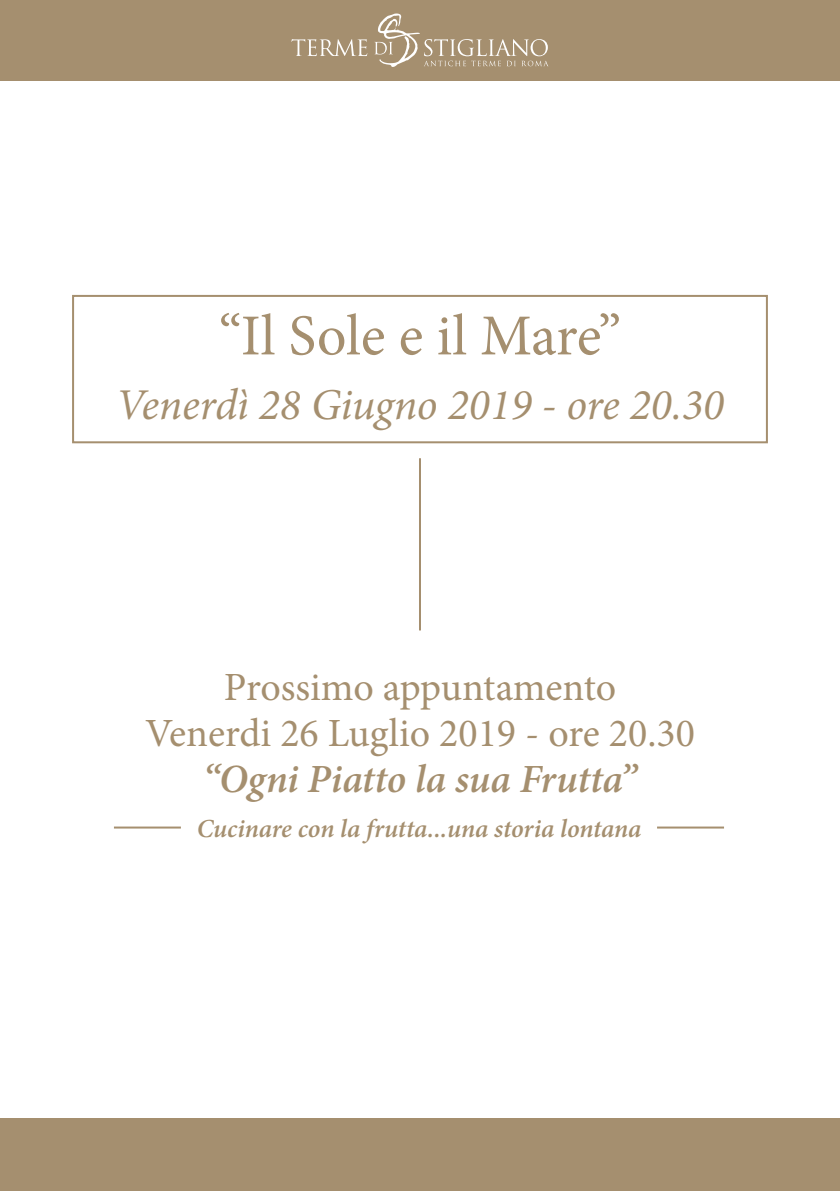
<style>
.page{position:relative;width:840px;height:1191px;background:#fff}
.page>*{position:absolute;margin:0;border:0;box-sizing:border-box;transform-origin:0 0}
.t1{font:58px "Minion Pro";letter-spacing:-.005em;color:#a58f6f}
.t2{font:italic 44px "Minion Pro";letter-spacing:-.005em;color:#a58f6f}
.t3{font:40px "Minion Pro";color:#a58f6f}
.t4{font:italic 600 40px "Minion Pro";color:#a58f6f}
.t5{font:italic 600 26px "Minion Pro";letter-spacing:-.005em;color:#a58f6f}
</style>
<div class="page">
<div style="left:72px;top:295px;width:695px;height:148px;border:2px solid #a58f6f"></div>
<hr style="left:419px;top:458px;width:2px;height:172px;background:#a58f6f">
<div style="left:0;top:0;width:839px;height:80px;background:#a58f6f"></div>
<div style="left:0;top:1119px;width:839px;height:72px;background:#a58f6f"></div>
<svg style="left:291px;top:14px;width:257px;height:53px"></svg>
<hr style="left:114px;top:826px;width:67px;height:2px;background:#a58f6f">
<hr style="left:656px;top:826px;width:67px;height:2px;background:#a58f6f">
<p class="t1" style="left:218px;top:297px;width:404px">“Il Sole e il Mare”</p>
<p class="t2" style="left:116px;top:375px;width:609px">Venerdì 28 Giugno 2019 - ore 20.30</p>
<p class="t3" style="left:224px;top:661px;width:393px">Prossimo appuntamento</p>
<p class="t3" style="left:145px;top:707px;width:551px">Venerdi 26 Luglio 2019 - ore 20.30</p>
<p class="t4" style="left:203px;top:751px;width:435px">“Ogni Piatto la sua Frutta”</p>
<p class="t5" style="left:197px;top:810px;width:446px">Cucinare con la frutta...una storia lontana</p>
</div>
